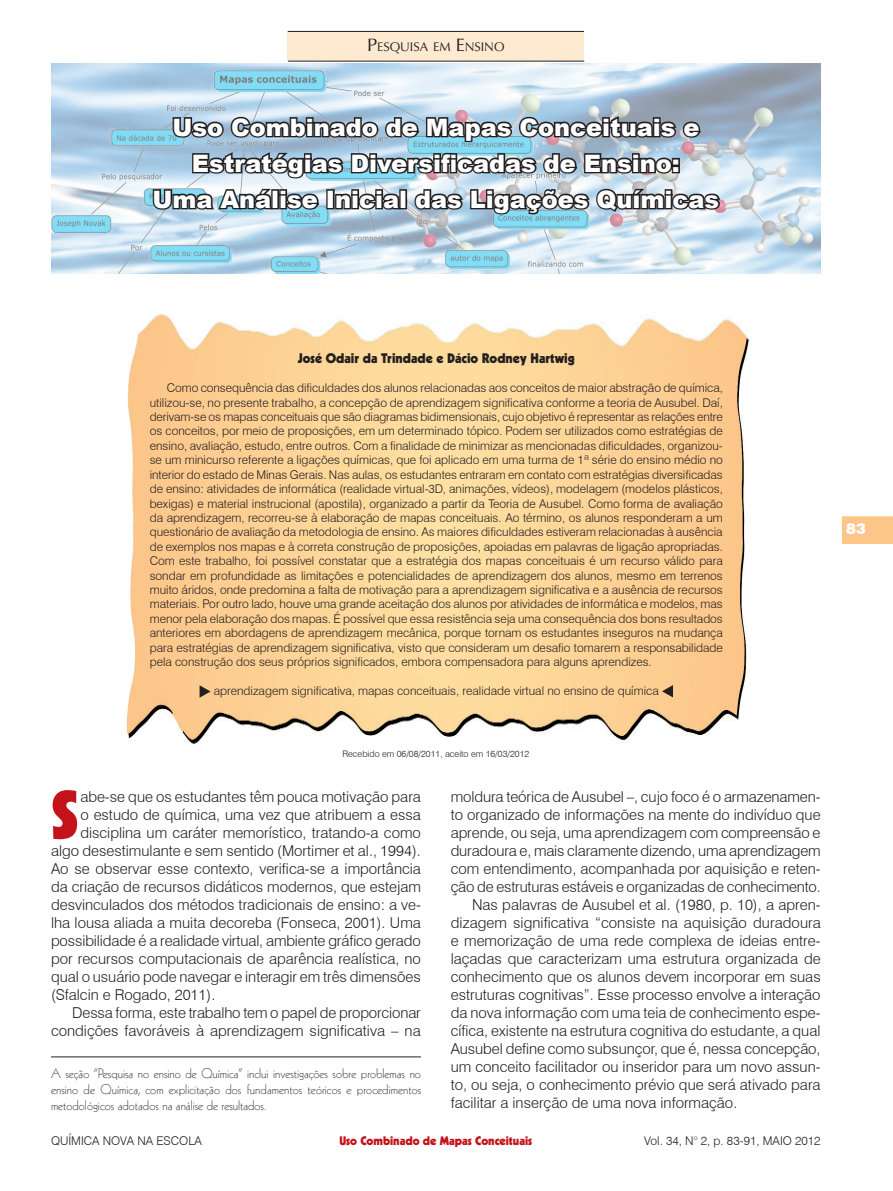
<style>
.page{position:relative;width:893px;height:1191px;background:#fff}
.page>*{position:absolute;margin:0;border:0;box-sizing:border-box;transform-origin:0 0}
.Normal_1º_Parágrafo{font:900 64.95px "Kabel";color:#c4121a}
.Título{font:900 24px/36px "Arial";color:#fff;text-align:center}
.Normal_1º_Parágrafo-2{font:300 15px/18px "Swiss 721 BT";color:#231f20;text-align:justify}
.t1{font:900 15px "Swiss 721 BT";color:#fff}
.Rodapé{font:300 13.5px/16.2px "Kabel";color:#231f20;text-align:justify}
.Autores{font:900 13.5px "Kabel";color:#231f20}
.t2{font:12.6px "Optima";color:#231f20}
.Resumo{font:300 12px/14.4px "Swiss 721 BT";color:#231f20;text-align:justify}
.Keywords{font:300 12px "Swiss 721 BT";color:#231f20}
.t3{font:900 12px "Kabel";color:#c4121a}
.Recebido{font:300 9px "Swiss 721 BT";color:#231f20}
.s1{font-size:18px}
</style>
<div class="page">
<svg style="left:842px;top:516px;width:51px;height:28px"></svg>
<img style="left:51px;top:64px;width:770px;height:210px">
<img style="left:126px;top:314px;width:623px;height:430px">
<div style="left:287px;top:31px;width:297px;height:30px;background:#fee9d1"></div>
<hr style="left:288px;top:61px;width:296px;height:1px;background:#231f20">
<hr style="left:288px;top:31px;width:296px;height:1px;background:#231f20">
<hr style="left:51px;top:1056px;width:370px;height:1px;background:#231f20">
<svg style="left:200px;top:685px;width:11px;height:12px"></svg>
<svg style="left:662px;top:685px;width:11px;height:12px"></svg>
<svg style="left:171px;top:99px;width:532px;height:45px;background:#8a9ba8"></svg>
<svg style="left:151px;top:150px;width:571px;height:67px;background:#87959f"></svg>
<p class="t2" style="left:367px;top:39px;width:139px"><span class="s1">P</span>ESQUISA EM <span class="s1">E</span>NSINO</p>
<p class="Título" style="left:152px;top:108px;width:568px">Uso Combinado de Mapas Conceituais e<br>Estratégias Diversificadas de Ensino:<br>Uma Análise Inicial das Ligações Químicas</p>
<p class="Autores" style="left:298px;top:350px;width:278px">José Odair da Trindade e Dácio Rodney Hartwig</p>
<p class="Resumo" style="left:150px;top:381px;width:575px;text-indent:17px">Como consequência das dificuldades dos alunos relacionadas aos conceitos de maior abstração de química, utilizou-se, no presente trabalho, a concepção de aprendizagem significativa conforme a teoria de Ausubel. Daí, derivam-se os mapas conceituais que são diagramas bidimensionais, cujo objetivo é representar as relações entre os conceitos, por meio de proposições, em um determinado tópico. Podem ser utilizados como estratégias de ensino, avaliação, estudo, entre outros. Com a finalidade de minimizar as mencionadas dificuldades, organizou&shy;se um minicurso referente a ligações químicas, que foi aplicado em uma turma de 1ª série do ensino médio no interior do estado de Minas Gerais. Nas aulas, os estudantes entraram em contato com estratégias diversificadas de ensino: atividades de informática (realidade virtual-3D, animações, vídeos), modelagem (modelos plásticos, bexigas) e material instrucional (apostila), organizado a partir da Teoria de Ausubel. Como forma de avaliação da aprendizagem, recorreu-se à elaboração de mapas conceituais. Ao término, os alunos responderam a um questionário de avaliação da metodologia de ensino. As maiores dificuldades estiveram relacionadas à ausência de exemplos nos mapas e à correta construção de proposições, apoiadas em palavras de ligação apropriadas.<br>Com este trabalho, foi possível constatar que a estratégia dos mapas conceituais é um recurso válido para sondar em profundidade as limitações e potencialidades de aprendizagem dos alunos, mesmo em terrenos muito áridos, onde predomina a falta de motivação para a aprendizagem significativa e a ausência de recursos materiais. Por outro lado, houve uma grande aceitação dos alunos por atividades de informática e modelos, mas menor pela elaboração dos mapas. É possível que essa resistência seja uma consequência dos bons resultados anteriores em abordagens de aprendizagem mecânica, porque tornam os estudantes inseguros na mudança para estratégias de aprendizagem significativa, visto que consideram um desafio tomarem a responsabilidade pela construção dos seus próprios significados, embora compensadora para alguns aprendizes.</p>
<p class="Keywords" style="left:214px;top:683px;width:447px">aprendizagem significativa, mapas conceituais, realidade virtual no ensino de química</p>
<p class="Recebido" style="left:342px;top:748px;width:188px">Recebido em 06/08/2011, aceito em 16/03/2012</p>
<p class="Normal_1º_Parágrafo" style="left:51px;top:774px;width:29px">S</p>
<p class="Normal_1º_Parágrafo-2" style="left:80px;top:787px;width:342px">abe-se que os estudantes têm pouca motivação para</p>
<p class="Normal_1º_Parágrafo-2" style="left:80px;top:805px;width:342px">o estudo de química, uma vez que atribuem a essa</p>
<p class="Normal_1º_Parágrafo-2" style="left:80px;top:823px;width:342px">disciplina um caráter memorístico, tratando-a como</p>
<p class="Normal_1º_Parágrafo-2" style="left:51px;top:841px;width:371px">algo desestimulante e sem sentido (Mortimer et al., 1994).</p>
<p class="Normal_1º_Parágrafo-2" style="left:51px;top:859px;width:371px">Ao se observar esse contexto, verifica-se a importância</p>
<p class="Normal_1º_Parágrafo-2" style="left:51px;top:877px;width:371px">da criação de recursos didáticos modernos, que estejam</p>
<p class="Normal_1º_Parágrafo-2" style="left:51px;top:895px;width:371px">desvinculados dos métodos tradicionais de ensino: a ve-</p>
<p class="Normal_1º_Parágrafo-2" style="left:51px;top:913px;width:371px">lha lousa aliada a muita decoreba (Fonseca, 2001). Uma</p>
<p class="Normal_1º_Parágrafo-2" style="left:51px;top:931px;width:371px">possibilidade é a realidade virtual, ambiente gráfico gerado</p>
<p class="Normal_1º_Parágrafo-2" style="left:51px;top:949px;width:371px">por recursos computacionais de aparência realística, no</p>
<p class="Normal_1º_Parágrafo-2" style="left:51px;top:967px;width:371px">qual o usuário pode navegar e interagir em três dimensões</p>
<p class="Normal_1º_Parágrafo-2" style="left:51px;top:985px;width:166px">(Sfalcin e Rogado, 2011).</p>
<p class="Normal_1º_Parágrafo-2" style="left:51px;top:1003px;width:371px;text-align:right">Dessa forma, este trabalho tem o papel de proporcionar condições favoráveis à aprendizagem significativa – na</p>
<p class="Rodapé" style="left:51px;top:1065px;width:372px">A seção “Pesquisa no ensino de Química” inclui investigações sobre problemas no ensino de Química, com explicitação dos fundamentos teóricos e procedimentos metodológicos adotados na análise de resultados.</p>
<p class="Normal_1º_Parágrafo-2" style="left:451px;top:787px;width:372px">moldura teórica de Ausubel –, cujo foco é o armazenamen&shy;to organizado de informações na mente do indivíduo que aprende, ou seja, uma aprendizagem com compreensão e duradoura e, mais claramente dizendo, uma aprendizagem com entendimento, acompanhada por aquisição e reten&shy;ção de estruturas estáveis e organizadas de conhecimento.</p>
<p class="Normal_1º_Parágrafo-2" style="left:451px;top:895px;width:372px;text-indent:21px">Nas palavras de Ausubel et al. (1980, p. 10), a apren&shy;dizagem significativa “consiste na aquisição duradoura e memorização de uma rede complexa de ideias entre&shy;laçadas que caracterizam uma estrutura organizada de conhecimento que os alunos devem incorporar em suas estruturas cognitivas”. Esse processo envolve a interação da nova informação com uma teia de conhecimento espe&shy;cífica, existente na estrutura cognitiva do estudante, a qual Ausubel define como subsunçor, que é, nessa concepção, um conceito facilitador ou inseridor para um novo assun&shy;to, ou seja, o conhecimento prévio que será ativado para facilitar a inserção de uma nova informação.</p>
<p class="Resumo" style="left:51px;top:1133px;width:152px">QUÍMICA NOVA NA ESCOLA</p>
<p class="t3" style="left:339px;top:1133px;width:194px">Uso Combinado de Mapas Conceituais</p>
<p class="Resumo" style="left:644px;top:1133px;width:178px">Vol. 34, N° 2, p. 83-91, MAIO 2012</p>
<p class="t1" style="left:846px;top:519px;width:21px">83</p>
</div>
